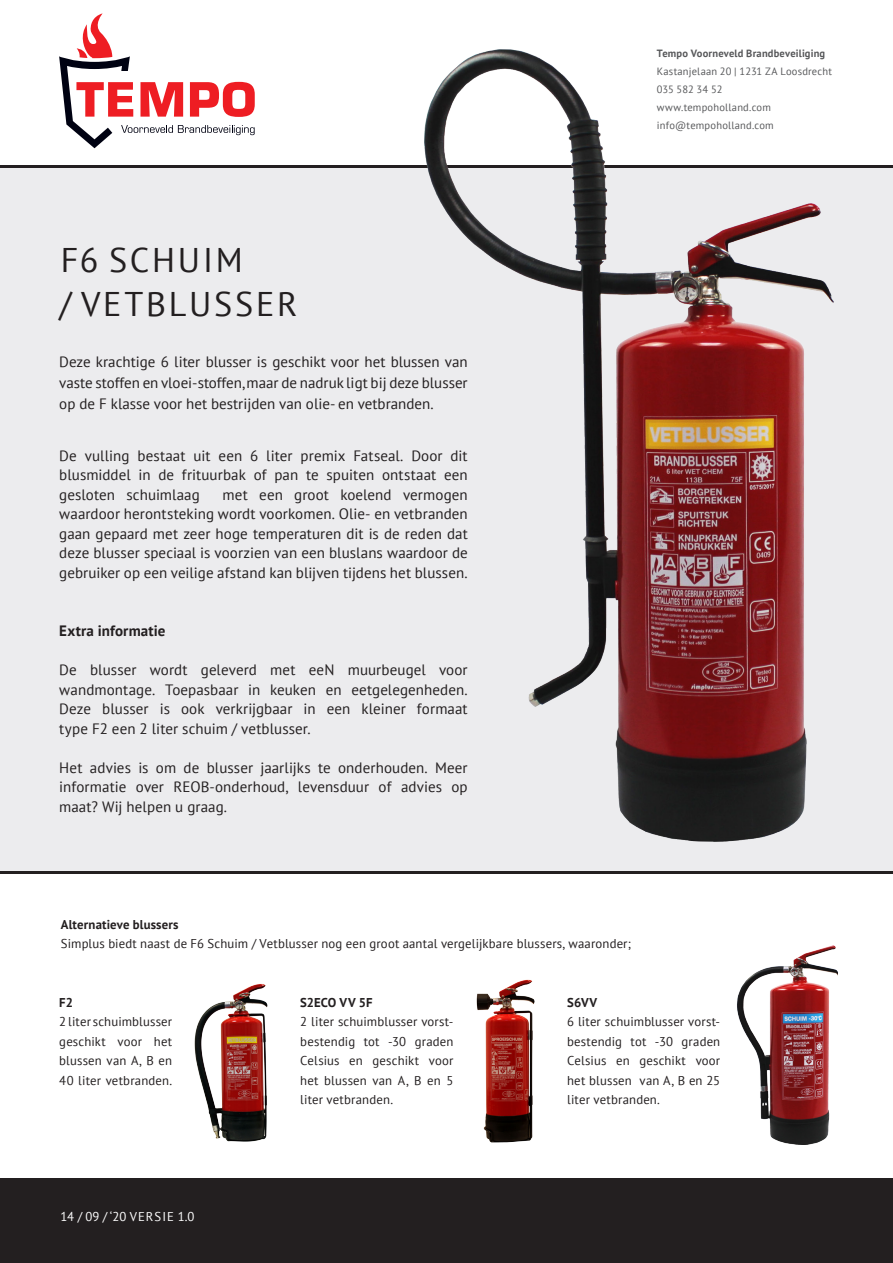
<style>
.page{position:relative;width:893px;height:1263px;background:#fff}
.page>*{position:absolute;margin:0;border:0;box-sizing:border-box;transform-origin:0 0}
._2a__Titel_simpus{font:34.2px "PT Sans";letter-spacing:.08em;color:#231f20}
._2c__bodycopy{font:15px/19.5px "PT Sans";letter-spacing:.005em;color:#231f20;text-align:justify}
._2b__Introtekst_Simp{font:15px/21px "PT Sans";color:#231f20;text-align:justify}
._2c__bodycopy-2{font:700 15px "PT Sans";letter-spacing:.01em;color:#231f20}
._2c__bodycopy-3{font:12.75px/19.5px "PT Sans";letter-spacing:.01em;color:#231f20;text-align:justify}
._2c__bodycopy-4{font:700 12.75px "PT Sans";letter-spacing:.01em;color:#231f20}
._1a__datum_en_versie{font:12.75px "PT Sans";letter-spacing:.08em;color:#fff}
._3__bedrijfsomschrij{font:10.5px "PT Sans";letter-spacing:.02em;color:#57585a}
._3__bedrijfsomschrij-2{font:700 10.5px "PT Sans";letter-spacing:.02em;color:#57585a}
._3__bedrijfsomschrij-3{font:10.5px "PT Sans";letter-spacing:-.005em;color:#57585a}
</style>
<div class="page">
<div style="left:0;top:166px;width:893px;height:705px;background:#ececee"></div>
<hr style="left:0;top:166px;width:893px;height:2px;background:#231f20">
<hr style="left:0;top:871px;width:893px;height:2px;background:#231f20">
<img style="left:415px;top:49px;width:419px;height:793px">
<img style="left:194px;top:984px;width:74px;height:158px">
<img style="left:737px;top:945px;width:101px;height:199px">
<img style="left:476px;top:979px;width:59px;height:164px">
<div style="left:0;top:1179px;width:893px;height:84px;background:#231f20"></div>
<svg style="left:59px;top:13px;width:196px;height:135px"></svg>
<p class="_3__bedrijfsomschrij-2" style="left:657px;top:46px;width:170px">Tempo Voorneveld Brandbeveiliging</p>
<p class="_3__bedrijfsomschrij" style="left:657px;top:64px;width:177px">Kastanjelaan 20 | 1231 ZA Loosdrecht</p>
<p class="_3__bedrijfsomschrij-3" style="left:657px;top:82px;width:67px">035 582 34 52</p>
<p class="_3__bedrijfsomschrij" style="left:657px;top:100px;width:115px">www.tempoholland.com</p>
<p class="_3__bedrijfsomschrij" style="left:657px;top:118px;width:118px">info@tempoholland.com</p>
<p class="_2a__Titel_simpus" style="left:61px;top:238px;width:183px">F6 SCHUIM</p>
<p class="_2a__Titel_simpus" style="left:60px;top:282px;width:239px">/ VETBLUSSER</p>
<p class="_2b__Introtekst_Simp" style="left:59px;top:351px;width:410px">Deze krachtige 6 liter blusser is geschikt voor het blussen van vaste stoffen en vloei-stoffen, maar de nadruk ligt bij deze blusser op de F klasse voor het bestrijden van olie- en vetbranden.</p>
<p class="_2c__bodycopy" style="left:59px;top:445px;width:410px">De vulling bestaat uit een 6 liter premix Fatseal. Door dit</p>
<p class="_2c__bodycopy" style="left:59px;top:465px;width:410px">blusmiddel in de frituurbak of pan te spuiten ontstaat een</p>
<p class="_2c__bodycopy" style="left:59px;top:484px;width:142px">gesloten schuimlaag</p>
<p class="_2c__bodycopy" style="left:223px;top:484px;width:247px">met een groot koelend vermogen</p>
<p class="_2c__bodycopy" style="left:59px;top:504px;width:410px">waardoor herontsteking wordt voorkomen. Olie- en vetbranden gaan gepaard met zeer hoge temperaturen dit is de reden dat deze blusser speciaal is voorzien van een bluslans waardoor de gebruiker op een veilige afstand kan blijven tijdens het blussen.</p>
<p class="_2c__bodycopy-2" style="left:59px;top:621px;width:108px">Extra informatie</p>
<p class="_2c__bodycopy" style="left:59px;top:660px;width:410px">De blusser wordt geleverd met eeN muurbeugel voor</p>
<p class="_2c__bodycopy" style="left:59px;top:679px;width:410px">wandmontage. Toepasbaar in keuken en eetgelegenheden.</p>
<p class="_2c__bodycopy" style="left:59px;top:699px;width:410px">Deze blusser is ook verkrijgbaar in een kleiner formaat</p>
<p class="_2c__bodycopy" style="left:59px;top:718px;width:253px">type F2 een 2 liter schuim / vetblusser.</p>
<p class="_2c__bodycopy" style="left:59px;top:757px;width:410px">Het advies is om de blusser jaarlijks te onderhouden. Meer</p>
<p class="_2c__bodycopy" style="left:59px;top:777px;width:410px">informatie over REOB-onderhoud, levensduur of advies op</p>
<p class="_2c__bodycopy" style="left:59px;top:796px;width:169px">maat? Wij helpen u graag.</p>
<p class="_2c__bodycopy-4" style="left:61px;top:916px;width:119px">Alternatieve blussers</p>
<p class="_2c__bodycopy-3" style="left:61px;top:933px;width:572px">Simplus biedt naast de F6 Schuim / Vetblusser nog een groot aantal vergelijkbare blussers, waaronder;</p>
<p class="_2c__bodycopy-4" style="left:59px;top:994px;width:15px">F2</p>
<p class="_2c__bodycopy-3" style="left:59px;top:1011px;width:114px">2 liter schuimblusser</p>
<p class="_2c__bodycopy-3" style="left:59px;top:1031px;width:114px">geschikt voor het</p>
<p class="_2c__bodycopy-3" style="left:59px;top:1050px;width:114px">blussen van A, B en</p>
<p class="_2c__bodycopy-3" style="left:59px;top:1070px;width:114px">40 liter vetbranden.</p>
<p class="_1a__datum_en_versie" style="left:60px;top:1208px;width:136px">14 / 09 / ‘20 VERSIE 1.0</p>
<p class="_2c__bodycopy-4" style="left:300px;top:994px;width:74px">S2ECO VV 5F</p>
<p class="_2c__bodycopy-3" style="left:300px;top:1011px;width:155px">2 liter schuimblusser vorst-</p>
<p class="_2c__bodycopy-3" style="left:300px;top:1031px;width:155px">bestendig tot -30 graden Celsius en geschikt voor het blussen van A, B en 5 liter vetbranden.</p>
<p class="_2c__bodycopy-4" style="left:567px;top:994px;width:32px">S6VV</p>
<p class="_2c__bodycopy-3" style="left:567px;top:1011px;width:155px">6 liter schuimblusser vorst-</p>
<p class="_2c__bodycopy-3" style="left:567px;top:1031px;width:155px">bestendig tot -30 graden</p>
<p class="_2c__bodycopy-3" style="left:567px;top:1050px;width:155px">Celsius en geschikt voor</p>
<p class="_2c__bodycopy-3" style="left:567px;top:1070px;width:155px">het blussen van A, B en 25</p>
<p class="_2c__bodycopy-3" style="left:567px;top:1089px;width:94px">liter vetbranden.</p>
</div>
